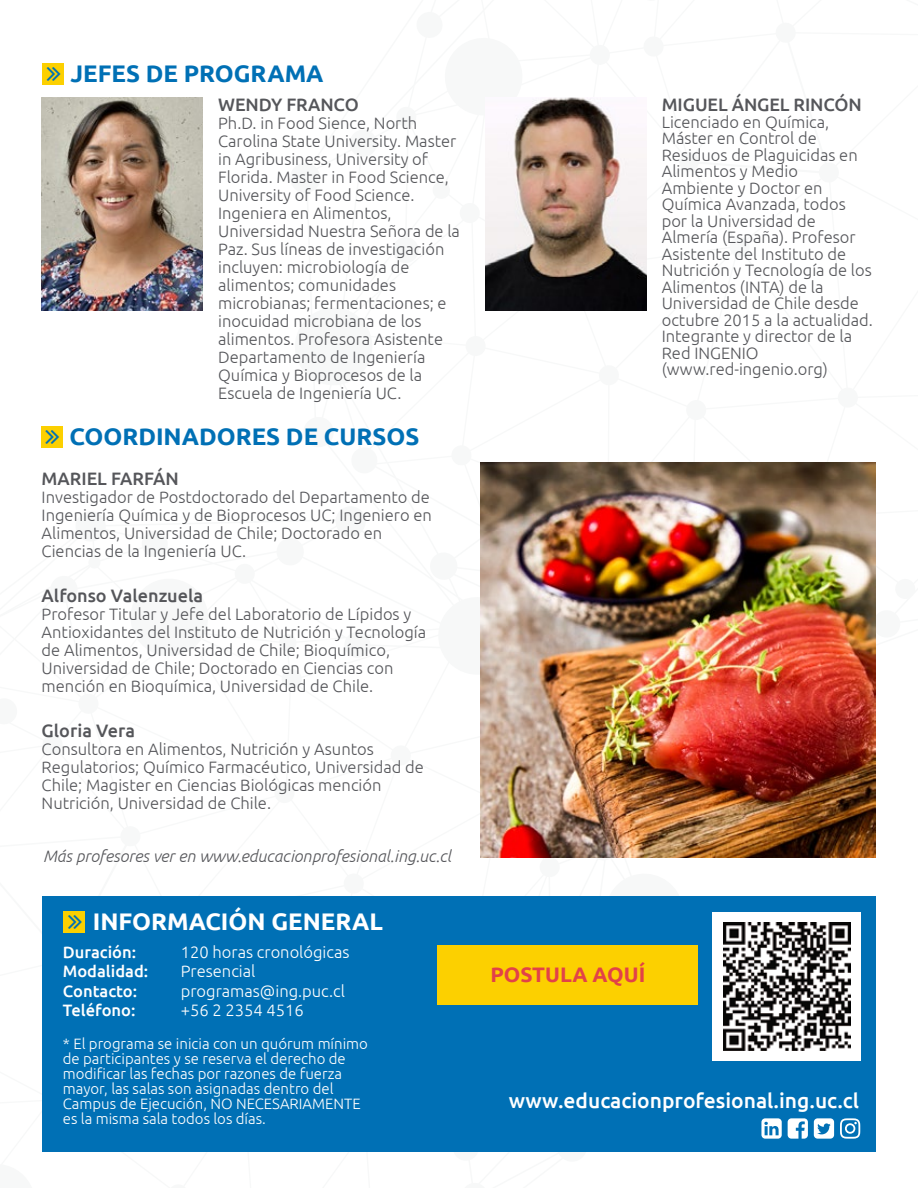
<style>
.page{position:relative;width:918px;height:1188px;background:#fff}
.page>*{position:absolute;margin:0;border:0;box-sizing:border-box;transform-origin:0 0}
.t1{font:700 24px "Ubuntu";color:#0070b5}
.t2{font:700 24px "Ubuntu";color:#fff}
.t3{font:500 21px "Ubuntu";color:#fff}
.t4{font:700 21px "Ubuntu";color:#e24248}
.t5{font:500 18px "Ubuntu";color:#55565a}
.t6{font:300 16.5px/18px "Ubuntu";color:#55565a}
.t7{font:300 16.5px "Ubuntu";color:#fff}
.t8{font:italic 300 16.5px "Ubuntu";color:#55565a}
.t9{font:500 16.5px "Ubuntu";color:#fff}
.t10{font:300 15px/15px "Ubuntu";color:#fff}
</style>
<div class="page">
<div style="left:42px;top:896px;width:834px;height:256px;background:#0070b5"></div>
<svg style="left:761px;top:1118px;width:21px;height:21px"></svg>
<svg style="left:788px;top:1118px;width:20px;height:21px"></svg>
<svg style="left:814px;top:1118px;width:20px;height:21px"></svg>
<svg style="left:840px;top:1118px;width:20px;height:21px"></svg>
<div style="left:64px;top:911px;width:21px;height:22px;background:#fcd000"></div>
<div style="left:712px;top:912px;width:149px;height:149px;background:#fff"></div>
<img style="left:723px;top:923px;width:128px;height:127px">
<div style="left:438px;top:945px;width:260px;height:59px;background:#fcd000"></div>
<div style="left:42px;top:63px;width:21px;height:21px;background:#fcd000"></div>
<div style="left:41px;top:426px;width:21px;height:21px;background:#fcd000"></div>
<img style="left:480px;top:463px;width:396px;height:395px">
<img style="left:485px;top:98px;width:162px;height:212px">
<img style="left:41px;top:98px;width:162px;height:212px">
<h1 class="t1" style="left:71px;top:59px;width:255px">JEFES DE PROGRAMA</h1>
<p class="t5" style="left:218px;top:94px;width:142px">WENDY FRANCO</p>
<p class="t6" style="left:218px;top:114px;width:243px">Ph.D. in Food Sience, North<br>Carolina State University. Master in Agribusiness, University of<br>Florida. Master in Food Science,<br>University of Food Science.<br>Ingeniera en Alimentos,<br>Universidad Nuestra Señora de la<br>Paz. Sus líneas de investigación incluyen: microbiología de alimentos; comunidades microbianas; fermentaciones; e inocuidad microbiana de los alimentos. Profesora Asistente<br>Departamento de Ingeniería<br>Química y Bioprocesos de la<br>Escuela de Ingeniería UC.</p>
<h1 class="t1" style="left:69px;top:422px;width:351px">COORDINADORES DE CURSOS</h1>
<p class="t5" style="left:42px;top:467px;width:139px">MARIEL FARFÁN</p>
<p class="t6" style="left:42px;top:487px;width:392px">Investigador de Postdoctorado del Departamento de Ingeniería Química y de Bioprocesos UC; Ingeniero en Alimentos, Universidad de Chile; Doctorado en Ciencias de la Ingeniería UC.</p>
<p class="t5" style="left:42px;top:584px;width:163px">Alfonso Valenzuela</p>
<p class="t6" style="left:42px;top:604px;width:386px">Profesor Titular y Jefe del Laboratorio de Lípidos y Antioxidantes del Instituto de Nutrición y Tecnología de Alimentos, Universidad de Chile; Bioquímico, Universidad de Chile; Doctorado en Ciencias con mención en Bioquímica, Universidad de Chile.</p>
<p class="t5" style="left:42px;top:719px;width:95px">Gloria Vera</p>
<p class="t6" style="left:42px;top:739px;width:384px">Consultora en Alimentos, Nutrición y Asuntos Regulatorios; Químico Farmacéutico, Universidad de Chile; Magister en Ciencias Biológicas mención Nutrición, Universidad de Chile.</p>
<p class="t8" style="left:43px;top:846px;width:410px">Más profesores ver en www.educacionprofesional.ing.uc.cl</p>
<h1 class="t2" style="left:93px;top:907px;width:292px">INFORMACIÓN GENERAL</h1>
<p class="t9" style="left:63px;top:941px;width:75px">Duración:</p>
<p class="t7" style="left:181px;top:942px;width:170px">120 horas cronológicas</p>
<p class="t9" style="left:63px;top:961px;width:87px">Modalidad:</p>
<p class="t7" style="left:181px;top:961px;width:76px">Presencial</p>
<p class="t9" style="left:63px;top:980px;width:76px">Contacto:</p>
<p class="t7" style="left:181px;top:981px;width:166px">programas@ing.puc.cl</p>
<p class="t9" style="left:63px;top:1000px;width:74px">Teléfono:</p>
<p class="t7" style="left:181px;top:1000px;width:124px">+56 2 2354 4516</p>
<p class="t10" style="left:63px;top:1036px;width:307px">* El programa se inicia con un quórum mínimo de participantes y se reserva el derecho de modificar las fechas por razones de fuerza mayor, las salas son asignadas dentro del Campus de Ejecución, NO NECESARIAMENTE es la misma sala todos los días.</p>
<p class="t5" style="left:662px;top:94px;width:202px">MIGUEL ÁNGEL RINCÓN</p>
<p class="t6" style="left:662px;top:113px;width:213px;line-height:16.5px">Licenciado en Química,<br>Máster en Control de<br>Residuos de Plaguicidas en<br>Alimentos y Medio<br>Ambiente y Doctor en<br>Química Avanzada, todos por la Universidad de<br>Almería (España). Profesor<br>Asistente del Instituto de<br>Nutrición y Tecnología de los<br>Alimentos (INTA) de la<br>Universidad de Chile desde octubre 2015 a la actualidad.<br>Integrante y director de la<br>Red INGENIO (www.red-ingenio.org)</p>
<p class="t4" style="left:490px;top:962px;width:156px">POSTULA AQUÍ</p>
<p class="t3" style="left:509px;top:1087px;width:352px">www.educacionprofesional.ing.uc.cl</p>
</div>
